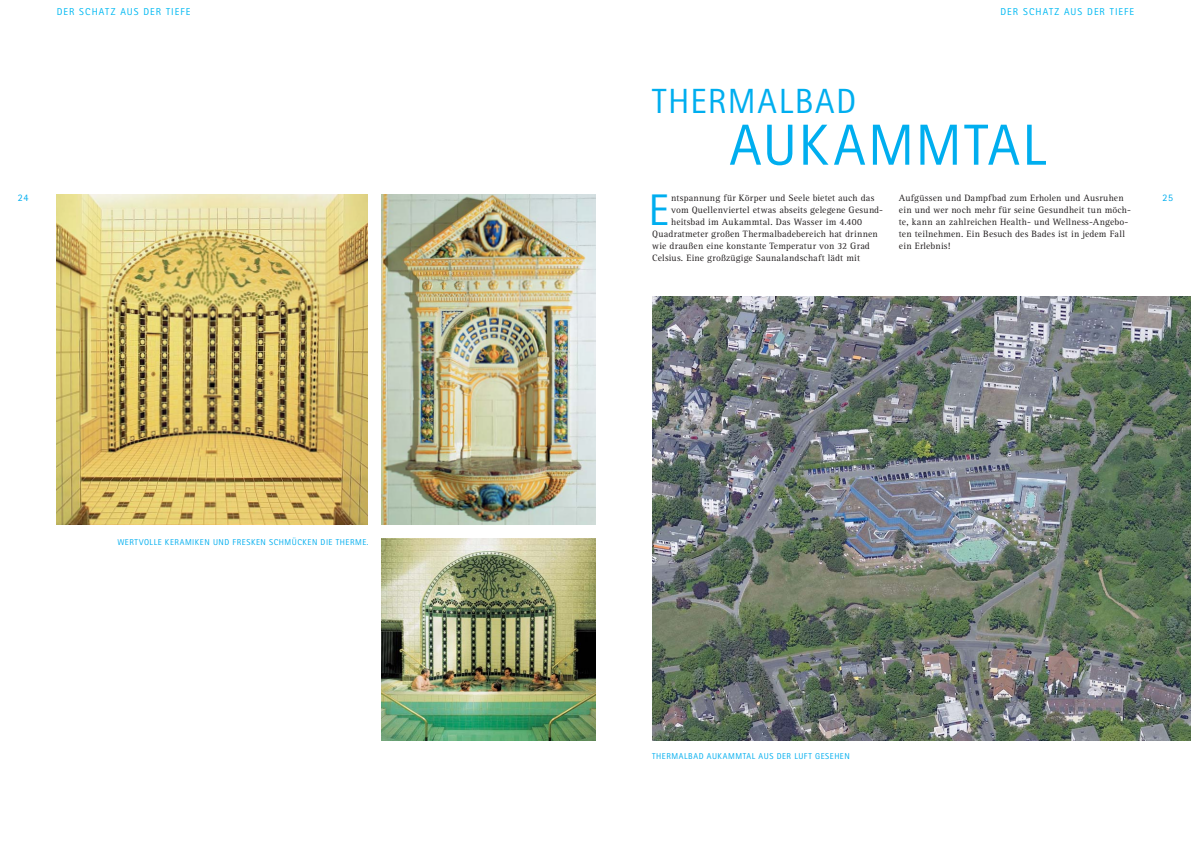
<style>
.page{position:relative;width:1191px;height:842px;background:#fff}
.page>*{position:absolute;margin:0;border:0;box-sizing:border-box;transform-origin:0 0}
.t1{font:58px "Rotis Sans Serif Std";letter-spacing:.03em;color:#00aeef}
.t2{font:44.3px "Rotis Sans Serif Std";color:#00aeef}
.t3{font:35px "Rotis Sans Serif Std";letter-spacing:.05em;color:#00aeef}
.t4{font:10px "Rotis Sans Serif Std";letter-spacing:.1em;color:#00b9f2}
.t5{font:10px "Rotis Sans Serif Std";color:#00aeef}
.t6{font:9.5px/12px "Rotis Serif Std";letter-spacing:.025em;color:#231f20}
.t7{font:8.5px "Rotis Sans Serif Std";letter-spacing:.06em;color:#00aeef}
</style>
<div class="page">
<img style="left:652px;top:297px;width:539px;height:444px">
<img style="left:57px;top:194px;width:311px;height:331px">
<img style="left:382px;top:539px;width:213px;height:202px">
<img style="left:382px;top:194px;width:213px;height:331px">
<p class="t4" style="left:57px;top:8px;width:135px">DER SCHATZ AUS DER TIEFE</p>
<p class="t4" style="left:1000px;top:8px;width:135px">DER SCHATZ AUS DER TIEFE</p>
<h3 class="t3" style="left:652px;top:88px;width:205px">THERMALBAD</h3>
<h1 class="t1" style="left:729px;top:123px;width:318px">AUKAMMTAL</h1>
<h2 class="t2" style="left:648px;top:193px;width:22px">E</h2>
<p class="t6" style="left:671px;top:192px;width:205px">ntspannung für Körper und Seele bietet auch das</p>
<p class="t6" style="left:899px;top:192px;width:234px">Aufgüssen und Dampfbad zum Erholen und Ausruhen ein und wer noch mehr für seine Gesundheit tun möch&shy;te, kann an zahlreichen Health- und Wellness-Angebo&shy;ten teilnehmen. Ein Besuch des Bades ist in jedem Fall ein Erlebnis!</p>
<p class="t5" style="left:18px;top:194px;width:12px">24</p>
<p class="t5" style="left:1162px;top:194px;width:12px">25</p>
<p class="t6" style="left:671px;top:204px;width:213px">vom Quellenviertel etwas abseits gelegene Gesund-</p>
<p class="t6" style="left:671px;top:216px;width:192px">heitsbad im Aukammtal. Das Wasser im 4.400</p>
<p class="t6" style="left:652px;top:228px;width:227px">Quadratmeter großen Thermalbadebereich hat drinnen</p>
<p class="t6" style="left:652px;top:240px;width:219px">wie draußen eine konstante Temperatur von 32 Grad</p>
<p class="t6" style="left:652px;top:252px;width:209px">Celsius. Eine großzügige Saunalandschaft lädt mit</p>
<p class="t7" style="left:117px;top:539px;width:253px">WERTVOLLE KERAMIKEN UND FRESKEN SCHMÜCKEN DIE THERME.</p>
<p class="t7" style="left:652px;top:753px;width:199px">THERMALBAD AUKAMMTAL AUS DER LUFT GESEHEN</p>
</div>
